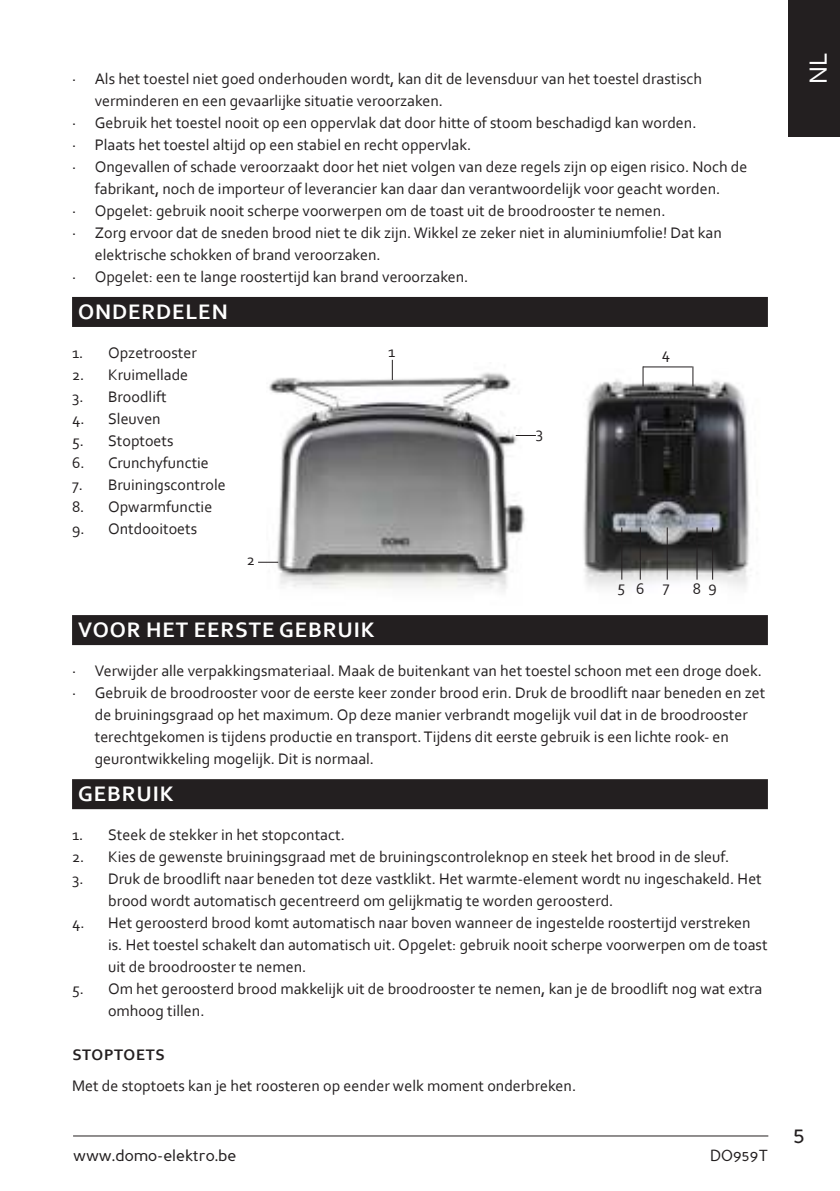
<style>
.page{position:relative;width:840px;height:1191px;background:#fff}
.page>*{position:absolute;margin:0;border:0;box-sizing:border-box;transform-origin:0 0}
.t1{font:26px "Corbel";color:#fff}
.t2{font:24px "Perspective Sans";color:#231f20}
.t3{font:700 22px "Corbel";letter-spacing:.04em;color:#fff}
.t4{font:16px/22px "Corbel";color:#231f20}
.t5{font:16px "Perspective Sans";color:#231f20}
.t6{font:700 16px "Corbel";letter-spacing:.04em;color:#231f20}
</style>
<div class="page">
<hr style="left:73px;top:1135px;width:694px;height:1px;background:#231f20">
<div style="left:788px;top:0;width:51px;height:136px;background:#231f20"></div>
<div style="left:72px;top:297px;width:695px;height:30px;background:#231f20"></div>
<div style="left:72px;top:615px;width:695px;height:30px;background:#231f20"></div>
<div style="left:72px;top:779px;width:695px;height:30px;background:#231f20"></div>
<img style="left:266px;top:363px;width:259px;height:228px">
<svg style="left:391px;top:360px;width:1px;height:20px"></svg>
<svg style="left:258px;top:562px;width:20px;height:1px"></svg>
<svg style="left:515px;top:435px;width:20px;height:1px"></svg>
<img style="left:583px;top:369px;width:167px;height:219px">
<hr style="left:642px;top:366px;width:50px;height:1px;background:#231f20">
<svg style="left:642px;top:366px;width:1px;height:20px"></svg>
<svg style="left:692px;top:366px;width:1px;height:20px"></svg>
<hr style="left:666px;top:527px;width:1px;height:52px;background:#231f20">
<hr style="left:696px;top:527px;width:1px;height:52px;background:#231f20">
<hr style="left:711px;top:527px;width:1px;height:52px;background:#231f20">
<hr style="left:639px;top:527px;width:1px;height:52px;background:#231f20">
<hr style="left:621px;top:527px;width:1px;height:52px;background:#231f20">
<p class="t4" style="left:72px;top:68px;width:631px">· Als het toestel niet goed onderhouden wordt, kan dit de levensduur van het toestel drastisch</p>
<p class="t4" style="left:95px;top:89px;width:349px">verminderen en een gevaarlijke situatie veroorzaken.</p>
<p class="t4" style="left:72px;top:112px;width:625px">· Gebruik het toestel nooit op een oppervlak dat door hitte of stoom beschadigd kan worden.</p>
<p class="t4" style="left:72px;top:134px;width:400px">· Plaats het toestel altijd op een stabiel en recht oppervlak.</p>
<p class="t4" style="left:72px;top:156px;width:676px">· Ongevallen of schade veroorzaakt door het niet volgen van deze regels zijn op eigen risico. Noch de</p>
<p class="t4" style="left:95px;top:177px;width:626px">fabrikant, noch de importeur of leverancier kan daar dan verantwoordelijk voor geacht worden.</p>
<p class="t4" style="left:72px;top:200px;width:594px">· Opgelet: gebruik nooit scherpe voorwerpen om de toast uit de broodrooster te nemen.</p>
<p class="t4" style="left:72px;top:222px;width:651px">· Zorg ervoor dat de sneden brood niet te dik zijn. Wikkel ze zeker niet in aluminiumfolie! Dat kan</p>
<p class="t4" style="left:95px;top:244px;width:287px">elektrische schokken of brand veroorzaken.</p>
<p class="t4" style="left:72px;top:266px;width:398px">· Opgelet: een te lange roostertijd kan brand veroorzaken.</p>
<h3 class="t3" style="left:78px;top:301px;width:151px">ONDERDELEN</h3>
<p class="t4" style="left:72px;top:342px;width:126px">1. Opzetrooster</p>
<p class="t4" style="left:72px;top:364px;width:118px">2. Kruimellade</p>
<p class="t4" style="left:72px;top:386px;width:96px">3. Broodlift</p>
<p class="t4" style="left:72px;top:408px;width:90px">4. Sleuven</p>
<p class="t4" style="left:72px;top:430px;width:103px">5. Stoptoets</p>
<p class="t4" style="left:72px;top:452px;width:138px">6. Crunchyfunctie</p>
<p class="t4" style="left:72px;top:474px;width:155px">7. Bruiningscontrole</p>
<p class="t4" style="left:72px;top:496px;width:142px">8. Opwarmfunctie</p>
<p class="t4" style="left:72px;top:518px;width:127px">9. Ontdooitoets</p>
<p class="t4" style="left:388px;top:341px;width:9px">1</p>
<p class="t4" style="left:661px;top:343px;width:10px">4</p>
<p class="t4" style="left:535px;top:423px;width:9px">3</p>
<p class="t4" style="left:247px;top:549px;width:10px">2</p>
<p class="t4" style="left:617px;top:576px;width:54px">56 7</p>
<p class="t4" style="left:692px;top:577px;width:25px">8 9</p>
<h3 class="t3" style="left:78px;top:619px;width:298px">VOOR HET EERSTE GEBRUIK</h3>
<p class="t4" style="left:72px;top:660px;width:691px">· Verwijder alle verpakkingsmateriaal. Maak de buitenkant van het toestel schoon met een droge doek.</p>
<p class="t4" style="left:72px;top:682px;width:694px">· Gebruik de broodrooster voor de eerste keer zonder brood erin. Druk de broodlift naar beneden en zet</p>
<p class="t4" style="left:95px;top:703px;width:654px">de bruiningsgraad op het maximum. Op deze manier verbrandt mogelijk vuil dat in de broodrooster</p>
<p class="t4" style="left:95px;top:725px;width:635px">terechtgekomen is tijdens productie en transport. Tijdens dit eerste gebruik is een lichte rook- en</p>
<p class="t4" style="left:95px;top:747px;width:281px">geurontwikkeling mogelijk. Dit is normaal.</p>
<h3 class="t3" style="left:78px;top:783px;width:97px">GEBRUIK</h3>
<p class="t4" style="left:72px;top:824px;width:274px">1. Steek de stekker in het stopcontact.</p>
<p class="t4" style="left:72px;top:846px;width:658px">2. Kies de gewenste bruiningsgraad met de bruiningscontroleknop en steek het brood in de sleuf.</p>
<p class="t4" style="left:108px;top:868px;width:655px;text-indent:-36px">3. Druk de broodlift naar beneden tot deze vastklikt. Het warmte-element wordt nu ingeschakeld. Het brood wordt automatisch gecentreerd om gelijkmatig te worden geroosterd.</p>
<p class="t4" style="left:108px;top:912px;width:660px;text-indent:-36px">4. Het geroosterd brood komt automatisch naar boven wanneer de ingestelde roostertijd verstreken is. Het toestel schakelt dan automatisch uit. Opgelet: gebruik nooit scherpe voorwerpen om de toast uit de broodrooster te nemen.</p>
<p class="t4" style="left:108px;top:978px;width:655px;text-indent:-36px">5. Om het geroosterd brood makkelijk uit de broodrooster te nemen, kan je de broodlift nog wat extra omhoog tillen.</p>
<p class="t6" style="left:72px;top:1047px;width:94px">STOPTOETS</p>
<p class="t4" style="left:72px;top:1074px;width:505px">Met de stoptoets kan je het roosteren op eender welk moment onderbreken.</p>
<p class="t5" style="left:73px;top:1149px;width:165px">www.domo-elektro.be</p>
<p class="t5" style="left:709px;top:1149px;width:60px">DO959T</p>
<h1 class="t1" style="left:805px;top:84px;width:33px;rotate:-90deg">NL</h1>
<h2 class="t2" style="left:792px;top:1124px;width:14px">5</h2>
</div>
